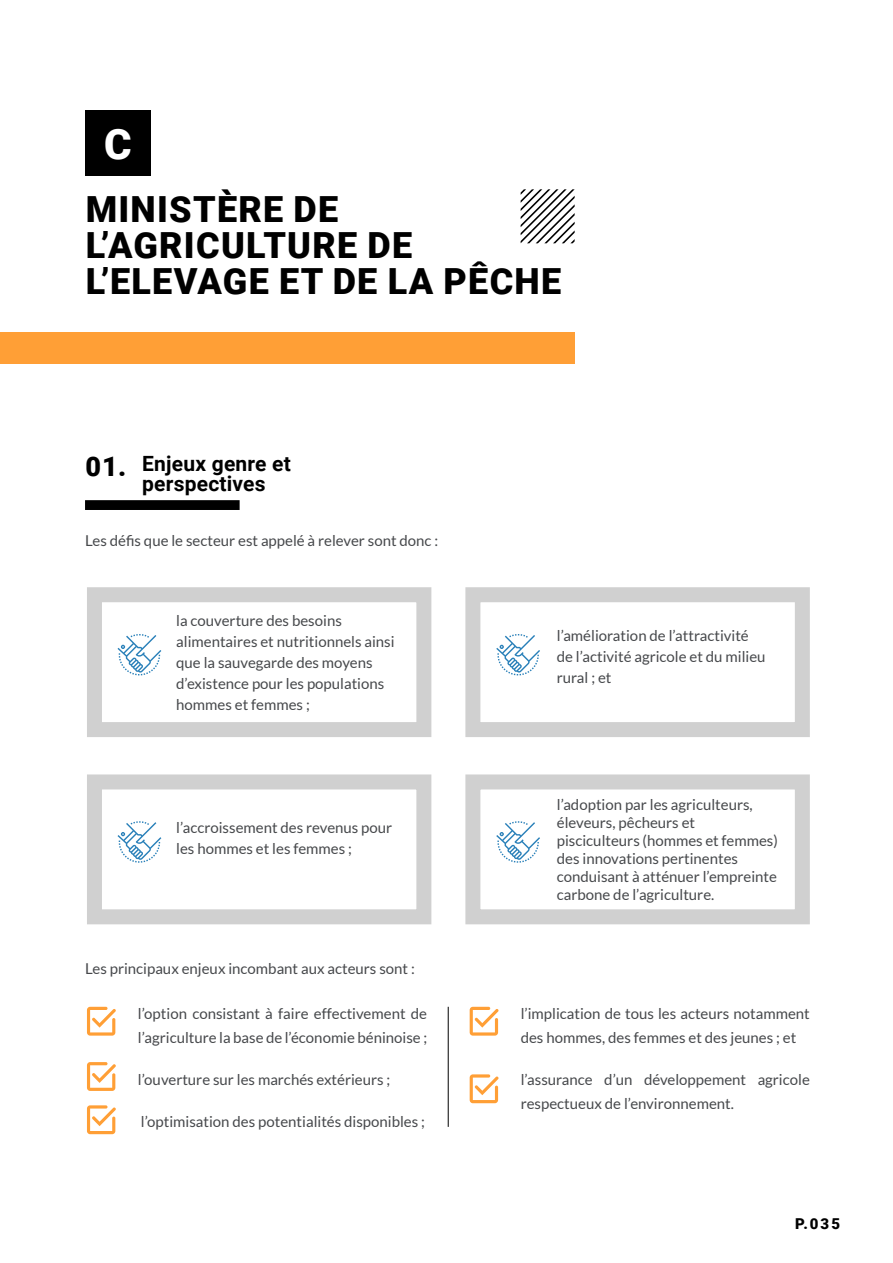
<style>
.page{position:relative;width:893px;height:1263px;background:#fff}
.page>*{position:absolute;margin:0;border:0;box-sizing:border-box;transform-origin:0 0}
.t1{font:900 42px "Roboto";color:#fff}
.t2{font:900 36px/36px "Roboto";letter-spacing:.035em;color:#000}
.t3{font:900 27px "Roboto";color:#000}
.t4{font:700 21px/19.5px "Roboto";letter-spacing:.01em;color:#000}
.t5{font:15px/21px "Lato";color:#46484b}
.t6{font:900 15px "Roboto";color:#000}
</style>
<div class="page">
<svg style="left:521px;top:189px;width:54px;height:54px"></svg>
<div style="left:0;top:332px;width:575px;height:32px;background:#ff9f36"></div>
<div style="left:85px;top:110px;width:66px;height:66px;background:#000"></div>
<div style="left:85px;top:500px;width:155px;height:10px;background:#000"></div>
<div style="left:465px;top:587px;width:345px;height:150px;border:15px solid #d0d0d0"></div>
<div style="left:465px;top:774px;width:345px;height:150px;border:15px solid #d0d0d0"></div>
<div style="left:87px;top:587px;width:344px;height:150px;border:15px solid #d0d0d0"></div>
<div style="left:87px;top:774px;width:344px;height:150px;border:15px solid #d0d0d0"></div>
<svg style="left:118px;top:634px;width:43px;height:41px"></svg>
<svg style="left:118px;top:821px;width:43px;height:42px"></svg>
<svg style="left:496px;top:634px;width:44px;height:41px"></svg>
<svg style="left:496px;top:821px;width:44px;height:42px"></svg>
<svg style="left:87px;top:1007px;width:29px;height:29px"></svg>
<svg style="left:470px;top:1007px;width:28px;height:29px"></svg>
<svg style="left:87px;top:1105px;width:29px;height:29px"></svg>
<svg style="left:87px;top:1062px;width:29px;height:29px"></svg>
<svg style="left:470px;top:1074px;width:28px;height:29px"></svg>
<hr style="left:448px;top:1007px;width:1px;height:120px;background:#000">
<h1 class="t1" style="left:104px;top:115px;width:29px">C</h1>
<h2 class="t2" style="left:86px;top:190px;width:477px">MINISTÈRE DE<br>L’AGRICULTURE DE<br>L’ELEVAGE ET DE LA PÊCHE</h2>
<h3 class="t3" style="left:86px;top:448px;width:42px">01.</h3>
<h3 class="t4" style="left:142px;top:453px;width:150px">Enjeux genre et perspectives</h3>
<p class="t5" style="left:85px;top:530px;width:355px">Les défis que le secteur est appelé à relever sont donc :</p>
<p class="t5" style="left:176px;top:610px;width:220px">la couverture des besoins alimentaires et nutritionnels ainsi que la sauvegarde des moyens d’existence pour les populations hommes et femmes ;</p>
<p class="t5" style="left:176px;top:817px;width:218px">l’accroissement des revenus pour les hommes et les femmes ;</p>
<p class="t5" style="left:85px;top:958px;width:331px">Les principaux enjeux incombant aux acteurs sont :</p>
<p class="t5" style="left:138px;top:1001px;width:291px;line-height:24px">l’option consistant à faire effectivement de l’agriculture la base de l’économie béninoise ;</p>
<p class="t5" style="left:138px;top:1069px;width:254px">l’ouverture sur les marchés extérieurs ;</p>
<p class="t5" style="left:141px;top:1111px;width:286px">l’optimisation des potentialités disponibles ;</p>
<p class="t5" style="left:557px;top:625px;width:210px">l’amélioration de l’attractivité de l’activité agricole et du milieu rural ; et</p>
<p class="t5" style="left:557px;top:795px;width:223px;line-height:18px">l’adoption par les agriculteurs, éleveurs, pêcheurs et pisciculteurs (hommes et femmes) des innovations pertinentes conduisant à atténuer l’empreinte carbone de l’agriculture.</p>
<p class="t5" style="left:521px;top:1001px;width:291px;line-height:24px">l’implication de tous les acteurs notamment des hommes, des femmes et des jeunes ; et</p>
<p class="t5" style="left:521px;top:1067px;width:291px;line-height:24px">l’assurance d’un développement agricole respectueux de l’environnement.</p>
<p class="t6" style="left:795px;top:1213px;width:46px">P.035</p>
</div>
